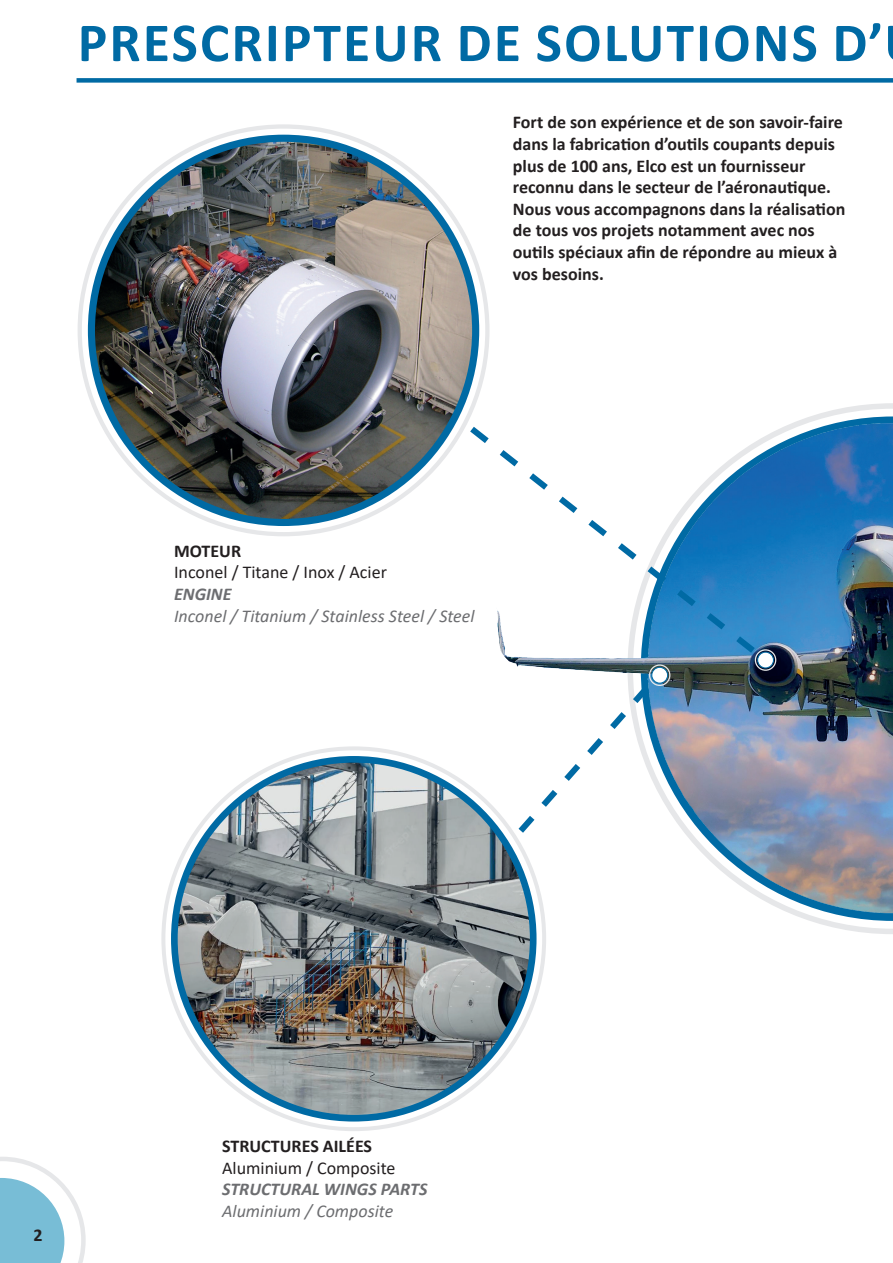
<style>
.page{position:relative;width:893px;height:1263px;background:#fff}
.page>*{position:absolute;margin:0;border:0;box-sizing:border-box;transform-origin:0 0}
.t1{font:700 55.5px "Calibri";letter-spacing:.04em;color:#006aa4}
.t2{font:700 18px/21.6px "Calibri";color:#231f20}
.t3{font:italic 18px "Calibri";color:#6c6d70}
.t4{font:18px "Calibri";color:#231f20}
.t5{font:italic 700 18px "Calibri";color:#6c6d70}
</style>
<div class="page">
<svg style="left:0;top:1157px;width:86px;height:106px"></svg>
<div style="left:77px;top:78px;width:816px;height:5px;background:#006aa4"></div>
<img style="left:91px;top:138px;width:385px;height:384px;border-radius:192px">
<img style="left:174px;top:760px;width:359px;height:358px">
<img style="left:417px;top:405px;width:476px;height:548px">
<svg style="left:464px;top:421px;width:297px;height:238px"></svg>
<svg style="left:512px;top:680px;width:143px;height:159px"></svg>
<div style="left:649px;top:664px;width:21px;height:22px;border:1px solid #e6e7e9;border-radius:50%"></div>
<div style="left:652px;top:667px;width:16px;height:16px;background:#fff;border-radius:50%"></div>
<div style="left:651px;top:667px;width:17px;height:17px;border:1px solid #006aa4;border-radius:50%"></div>
<div style="left:755px;top:649px;width:21px;height:22px;border:1px solid #e6e7e9;border-radius:50%"></div>
<div style="left:758px;top:652px;width:15px;height:16px;background:#fff;border-radius:50%"></div>
<div style="left:757px;top:652px;width:17px;height:16px;border:1px solid #006aa4;border-radius:50%"></div>
<h1 class="t1" style="left:78px;top:3px;width:807px">PRESCRIPTEUR DE SOLUTIONS D’</h1>
<p class="t2" style="left:513px;top:111px;width:334px">Fort de son expérience et de son savoir-faire dans la fabrication d’outils coupants depuis plus de 100 ans, Elco est un fournisseur reconnu dans le secteur de l’aéronautique.<br>Nous vous accompagnons dans la réalisation de tous vos projets notamment avec nos outils spéciaux afin de répondre au mieux à vos besoins.</p>
<p class="t2" style="left:174px;top:540px;width:69px">MOTEUR</p>
<p class="t4" style="left:174px;top:560px;width:214px">Inconel / Titane / Inox / Acier</p>
<p class="t5" style="left:174px;top:581px;width:59px">ENGINE</p>
<p class="t3" style="left:174px;top:603px;width:302px">Inconel / Titanium / Stainless Steel / Steel</p>
<p class="t2" style="left:33px;top:1224px;width:11px">2</p>
<p class="t2" style="left:222px;top:1135px;width:151px">STRUCTURES AILÉES</p>
<p class="t4" style="left:222px;top:1155px;width:175px">Aluminium / Composite</p>
<p class="t5" style="left:222px;top:1176px;width:207px">STRUCTURAL WINGS PARTS</p>
<p class="t3" style="left:222px;top:1198px;width:173px">Aluminium / Composite</p>
</div>
